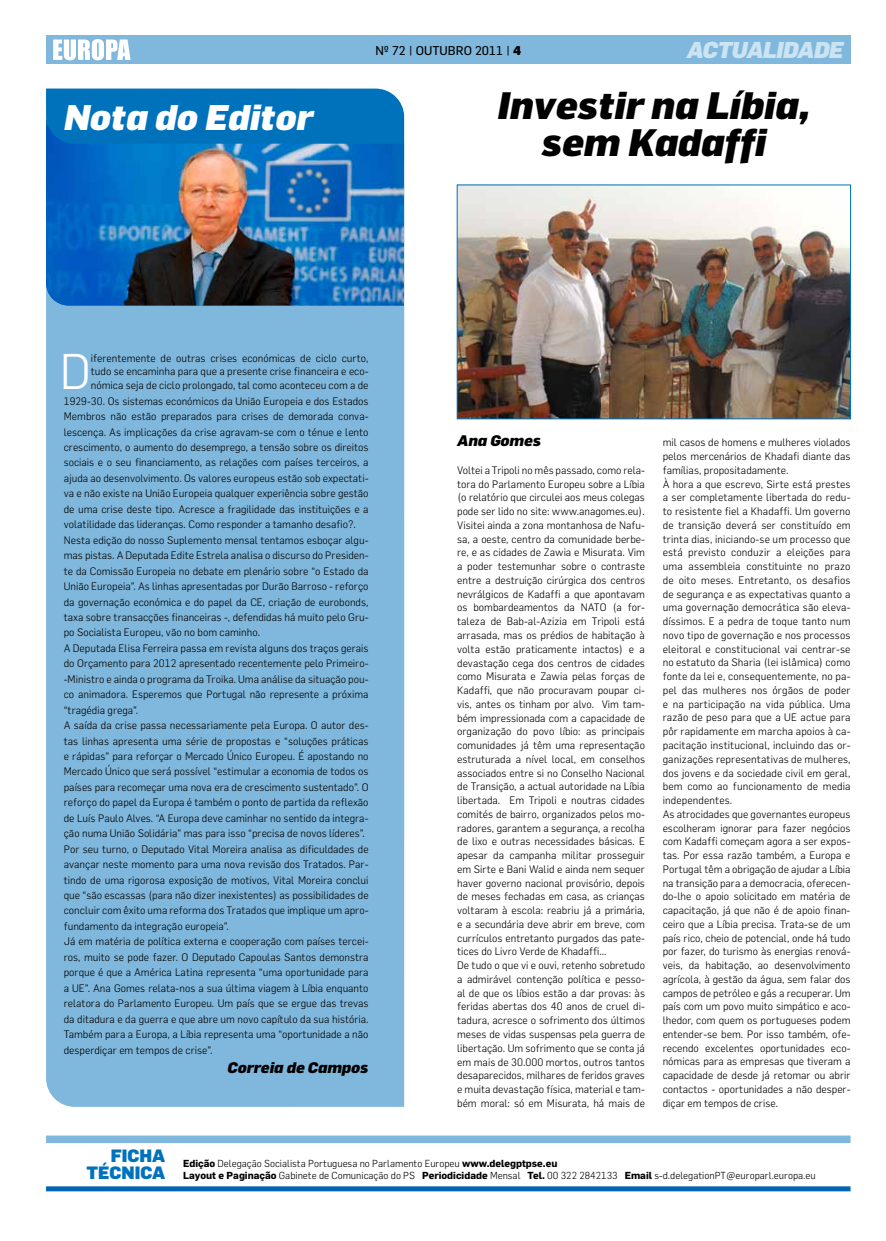
<style>
.page{position:relative;width:886px;height:1241px;background:#fff}
.page>*{position:absolute;margin:0;border:0;box-sizing:border-box;transform-origin:0 0}
.t1{font:300 49.25px "Flama";color:#fff}
.t2{font:italic 900 37.5px/37.5px "Flama";color:#000;text-align:center}
.t3{font:italic 900 35px "Flama";color:#fff}
.t4{font:italic 900 22.5px "Flama";letter-spacing:-.03em;color:#cce3f2}
.t5{font:900 17.5px/17.5px "Flama";color:#0072bc;text-align:right}
.t6{font:italic 900 15px "Flama";color:#000}
.t7{font:12.5px "Flama";color:#000}
.t8{font:300 10.62px/13.8px "Flama";color:#000}
.t9{font:300 10px/12.5px "Flama";color:#000}
.s1{font-weight:900}
.s2{font-weight:700}
</style>
<div class="page">
<div style="left:46px;top:36px;width:804px;height:28px;background:#80b8dd"></div>
<div style="left:46px;top:1186px;width:804px;height:5px;background:#0066b3"></div>
<svg style="left:53px;top:39px;width:78px;height:21px"></svg>
<div style="left:46px;top:1135px;width:804px;height:7px;background:#80b8dd"></div>
<div style="left:46px;top:305px;width:358px;height:801px;background:#80b8dd"></div>
<img style="left:46px;top:144px;width:358px;height:161px">
<div style="left:46px;top:89px;width:358px;height:55px;background:#0072bc"></div>
<img style="left:459px;top:187px;width:390px;height:230px">
<div style="left:457px;top:185px;width:394px;height:234px;border:1px solid #0072bc"></div>
<h3 class="t3" style="left:64px;top:96px;width:251px">Nota do Editor</h3>
<p class="t7" style="left:375px;top:43px;width:147px">Nº 72 | OUTUBRO 2011 | <span class="s1">4</span></p>
<h3 class="t4" style="left:687px;top:36px;width:157px">Actualidade</h3>
<h2 class="t2" style="left:497px;top:85px;width:314px">Investir na Líbia, sem Kadaffi</h2>
<h1 class="t1" style="left:60px;top:342px;width:33px">D</h1>
<p class="t8" style="left:91px;top:351px;width:279px;text-align:justify">iferentemente de outras crises económicas de ciclo curto, tudo se encaminha para que a presente crise financeira e eco&shy;nómica seja de ciclo prolongado, tal como aconteceu com a de</p>
<p class="t8" style="left:64px;top:393px;width:306px;line-height:15.5px">1929-30. Os sistemas económicos da União Europeia e dos Estados Membros não estão preparados para crises de demorada conva&shy;lescença. As implicações da crise agravam-se com o ténue e lento crescimento, o aumento do desemprego, a tensão sobre os direitos sociais e o seu financiamento, as relações com países terceiros, a ajuda ao desenvolvimento. Os valores europeus estão sob expectati&shy;va e não existe na União Europeia qualquer experiência sobre gestão de uma crise deste tipo. Acresce a fragilidade das instituições e a volatilidade das lideranças. Como responder a tamanho desafio?.<br>Nesta edição do nosso Suplemento mensal tentamos esboçar algu&shy;mas pistas. A Deputada Edite Estrela analisa o discurso do Presiden&shy;te da Comissão Europeia no debate em plenário sobre “o Estado da União Europeia”. As linhas apresentadas por Durão Barroso - reforço da governação económica e do papel da CE, criação de eurobonds, taxa sobre transacções financeiras -, defendidas há muito pelo Gru&shy;po Socialista Europeu, vão no bom caminho.<br>A Deputada Elisa Ferreira passa em revista alguns dos traços gerais do Orçamento para 2012 apresentado recentemente pelo Primeiro--Ministro e ainda o programa da Troika. Uma análise da situação pou&shy;co animadora. Esperemos que Portugal não represente a próxima “tragédia grega”.<br>A saída da crise passa necessariamente pela Europa. O autor des&shy;tas linhas apresenta uma série de propostas e “soluções práticas e rápidas” para reforçar o Mercado Único Europeu. É apostando no Mercado Único que será possível “estimular a economia de todos os países para recomeçar uma nova era de crescimento sustentado”. O reforço do papel da Europa é também o ponto de partida da reflexão de Luís Paulo Alves. “A Europa deve caminhar no sentido da integra&shy;ção numa União Solidária” mas para isso “precisa de novos líderes”.<br>Por seu turno, o Deputado Vital Moreira analisa as dificuldades de avançar neste momento para uma nova revisão dos Tratados. Par&shy;tindo de uma rigorosa exposição de motivos, Vital Moreira conclui que “são escassas (para não dizer inexistentes) as possibilidades de concluir com êxito uma reforma dos Tratados que implique um apro&shy;fundamento da integração europeia”.<br>Já em matéria de política externa e cooperação com países tercei&shy;ros, muito se pode fazer. O Deputado Capoulas Santos demonstra porque é que a América Latina representa “uma oportunidade para a UE”. Ana Gomes relata-nos a sua última viagem à Líbia enquanto relatora do Parlamento Europeu. Um país que se ergue das trevas da ditadura e da guerra e que abre um novo capítulo da sua história.<br>Também para a Europa, a Líbia representa uma “oportunidade a não desperdiçar em tempos de crise”.</p>
<h3 class="t6" style="left:228px;top:1058px;width:142px">Correia de Campos</h3>
<h3 class="t6" style="left:457px;top:431px;width:85px">Ana Gomes</h3>
<p class="t8" style="left:457px;top:463px;width:189px">Voltei a Tripoli no mês passado, como rela&shy;tora do Parlamento Europeu sobre a Líbia (o relatório que circulei aos meus colegas pode ser lido no site: www.anagomes.eu).<br>Visitei ainda a zona montanhosa de Nafu&shy;sa, a oeste, centro da comunidade berbe&shy;re, e as cidades de Zawia e Misurata. Vim a poder testemunhar sobre o contraste entre a destruição cirúrgica dos centros nevrálgicos de Kadaffi a que apontavam os bombardeamentos da NATO (a for&shy;taleza de Bab-al-Azizia em Tripoli está arrasada, mas os prédios de habitação à volta estão praticamente intactos) e a devastação cega dos centros de cidades como Misurata e Zawia pelas forças de Kadaffi, que não procuravam poupar ci&shy;vis, antes os tinham por alvo. Vim tam&shy;bém impressionada com a capacidade de organização do povo líbio: as principais comunidades já têm uma representação estruturada a nível local, em conselhos associados entre si no Conselho Nacional de Transição, a actual autoridade na Líbia libertada. Em Tripoli e noutras cidades comités de bairro, organizados pelos mo&shy;radores, garantem a segurança, a recolha de lixo e outras necessidades básicas. E apesar da campanha militar prosseguir em Sirte e Bani Walid e ainda nem sequer haver governo nacional provisório, depois de meses fechadas em casa, as crianças voltaram à escola: reabriu já a primária, e a secundária deve abrir em breve, com currículos entretanto purgados das pate&shy;tices do Livro Verde de Khadaffi...<br>De tudo o que vi e ouvi, retenho sobretudo a admirável contenção política e pesso&shy;al de que os líbios estão a dar provas: às feridas abertas dos 40 anos de cruel di&shy;tadura, acresce o sofrimento dos últimos meses de vidas suspensas pela guerra de libertação. Um sofrimento que se conta já em mais de 30.000 mortos, outros tantos desaparecidos, milhares de feridos graves e muita devastação física, material e tam&shy;bém moral: só em Misurata, há mais de</p>
<p class="t8" style="left:663px;top:435px;width:189px">mil casos de homens e mulheres violados pelos mercenários de Khadafi diante das famílias, propositadamente.<br>À hora a que escrevo, Sirte está prestes a ser completamente libertada do redu&shy;to resistente fiel a Khadaffi. Um governo de transição deverá ser constituído em trinta dias, iniciando-se um processo que está previsto conduzir a eleições para uma assembleia constituinte no prazo de oito meses. Entretanto, os desafios de segurança e as expectativas quanto a uma governação democrática são eleva&shy;díssimos. E a pedra de toque tanto num novo tipo de governação e nos processos eleitoral e constitucional vai centrar-se no estatuto da Sharia (lei islâmica) como fonte da lei e, consequentemente, no pa&shy;pel das mulheres nos órgãos de poder e na participação na vida pública. Uma razão de peso para que a UE actue para pôr rapidamente em marcha apoios à ca&shy;pacitação institucional, incluindo das or&shy;ganizações representativas de mulheres, dos jovens e da sociedade civil em geral, bem como ao funcionamento de media independentes.<br>As atrocidades que governantes europeus escolheram ignorar para fazer negócios com Kadaffi começam agora a ser expos&shy;tas. Por essa razão também, a Europa e Portugal têm a obrigação de ajudar a Líbia na transição para a democracia, oferecen&shy;do-lhe o apoio solicitado em matéria de capacitação, já que não é de apoio finan&shy;ceiro que a Líbia precisa. Trata-se de um país rico, cheio de potencial, onde há tudo por fazer, do turismo às energias renová&shy;veis, da habitação, ao desenvolvimento agrícola, à gestão da água, sem falar dos campos de petróleo e gás a recuperar. Um país com um povo muito simpático e aco&shy;lhedor, com quem os portugueses podem entender-se bem. Por isso também, ofe&shy;recendo excelentes oportunidades eco&shy;nómicas para as empresas que tiveram a capacidade de desde já retomar ou abrir contactos - oportunidades a não desper&shy;diçar em tempos de crise.</p>
<h3 class="t5" style="left:86px;top:1146px;width:80px">FICHA<br>TÉCNICA</h3>
<p class="t9" style="left:183px;top:1156px;width:634px"><span class="s2">Edição</span> Delegação Socialista Portuguesa no Parlamento Europeu <span class="s2">www.delegptpse.eu<br>Layout e Paginação</span> Gabinete de Comunicação do PS <span class="s2">Periodicidade</span> Mensal <span class="s2">Tel.</span> 00 322 2842133 <span class="s2">Email</span> s-d.delegationPT@europarl.europa.eu</p>
</div>
